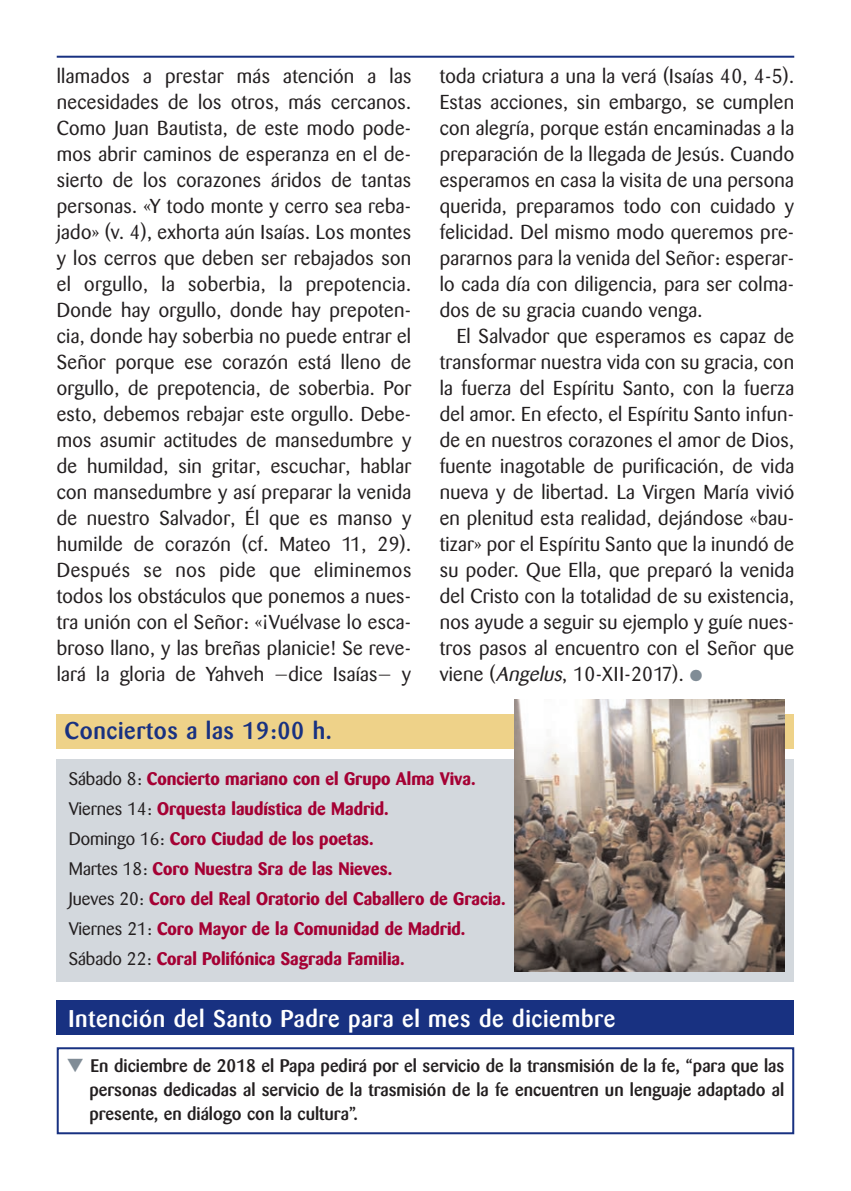
<style>
.page{position:relative;width:851px;height:1191px;background:#fff}
.page>*{position:absolute;margin:0;border:0;box-sizing:border-box;transform-origin:0 0}
.t1{font:500 24px "Barmeno";letter-spacing:.025em;color:#fff}
.t2{font:500 24px "Barmeno";letter-spacing:.025em;color:#183181}
.t3{font:20px/26px "Barmeno";letter-spacing:.015em;color:#231f20;text-align:justify}
.t4{font:700 18px/30px "Barmeno";color:#a50134}
.t5{font:500 18px/24px "Barmeno";color:#231f20;text-align:justify}
.s1{font-style:italic}
.s2{color:#808c96}
.s3{font-weight:400;color:#231f20}
</style>
<div class="page">
<div style="left:57px;top:714px;width:737px;height:34px;background:#eed289"></div>
<div style="left:57px;top:1047px;width:737px;height:87px;border:2px solid #183181"></div>
<div style="left:57px;top:1000px;width:737px;height:34px;background:#183181"></div>
<hr style="left:57px;top:56px;width:737px;height:2px;background:#183181">
<div style="left:57px;top:759px;width:737px;height:222px;background:#d3d8dd"></div>
<img style="left:514px;top:699px;width:270px;height:272px">
<p class="t3" style="left:57px;top:64px;width:356px">llamados a prestar más atención a las necesidades de los otros, más cercanos.<br>Como Juan Bautista, de este modo pode&shy;mos abrir caminos de esperanza en el de&shy;sierto de los corazones áridos de tantas personas. «Y todo monte y cerro sea reba&shy;jado» (v. 4), exhorta aún Isaías. Los montes y los cerros que deben ser rebajados son el orgullo, la soberbia, la prepotencia.<br>Donde hay orgullo, donde hay prepoten&shy;cia, donde hay soberbia no puede entrar el Señor porque ese corazón está lleno de orgullo, de prepotencia, de soberbia. Por esto, debemos rebajar este orgullo. Debe&shy;mos asumir actitudes de mansedumbre y de humildad, sin gritar, escuchar, hablar con mansedumbre y así preparar la venida de nuestro Salvador, Él que es manso y humilde de corazón (cf. Mateo 11, 29).<br>Después se nos pide que eliminemos todos los obstáculos que ponemos a nues&shy;tra unión con el Señor: «¡Vuélvase lo esca&shy;broso llano, y las breñas planicie! Se reve&shy;lará la gloria de Yahveh —dice Isaías— y</p>
<p class="t3" style="left:439px;top:64px;width:356px">toda criatura a una la verá (Isaías 40, 4-5).<br>Estas acciones, sin embargo, se cumplen con alegría, porque están encaminadas a la preparación de la llegada de Jesús. Cuando esperamos en casa la visita de una persona querida, preparamos todo con cuidado y felicidad. Del mismo modo queremos pre&shy;pararnos para la venida del Señor: esperar&shy;lo cada día con diligencia, para ser colma&shy;dos de su gracia cuando venga.</p>
<p class="t3" style="left:439px;top:324px;width:356px;text-indent:17px">El Salvador que esperamos es capaz de transformar nuestra vida con su gracia, con la fuerza del Espíritu Santo, con la fuerza del amor. En efecto, el Espíritu Santo infun&shy;de en nuestros corazones el amor de Dios, fuente inagotable de purificación, de vida nueva y de libertad. La Virgen María vivió en plenitud esta realidad, dejándose «bau&shy;tizar» por el Espíritu Santo que la inundó de su poder. Que Ella, que preparó la venida del Cristo con la totalidad de su existencia, nos ayude a seguir su ejemplo y guíe nues&shy;tros pasos al encuentro con el Señor que viene (<span class="s1">Angelus</span>, 10-XII-2017). <span class="s2">●</span></p>
<p class="t2" style="left:64px;top:720px;width:269px">Conciertos a las 19:00 h.</p>
<p class="t4" style="left:69px;top:764px;width:438px"><span class="s3">Sábado 8:</span> Concierto mariano con el Grupo Alma Viva.<br><span class="s3">Viernes 14:</span> Orquesta laudística de Madrid.<br><span class="s3">Domingo 16:</span> Coro Ciudad de los poetas.<br><span class="s3">Martes 18:</span> Coro Nuestra Sra de las Nieves.<br><span class="s3">Jueves 20:</span> Coro del Real Oratorio del Caballero de Gracia.<br><span class="s3">Viernes 21:</span> Coro Mayor de la Comunidad de Madrid.<br><span class="s3">Sábado 22:</span> Coral Polifónica Sagrada Familia.</p>
<p class="t1" style="left:68px;top:1009px;width:548px">Intención del Santo Padre para el mes de diciembre</p>
<p class="t5" style="left:89px;top:1055px;width:696px;text-indent:-23px"><span class="s2">▼</span> En diciembre de 2018 el Papa pedirá por el servicio de la transmisión de la fe, “para que las personas dedicadas al servicio de la trasmisión de la fe encuentren un lenguaje adaptado al presente, en diálogo con la cultura”.</p>
</div>
